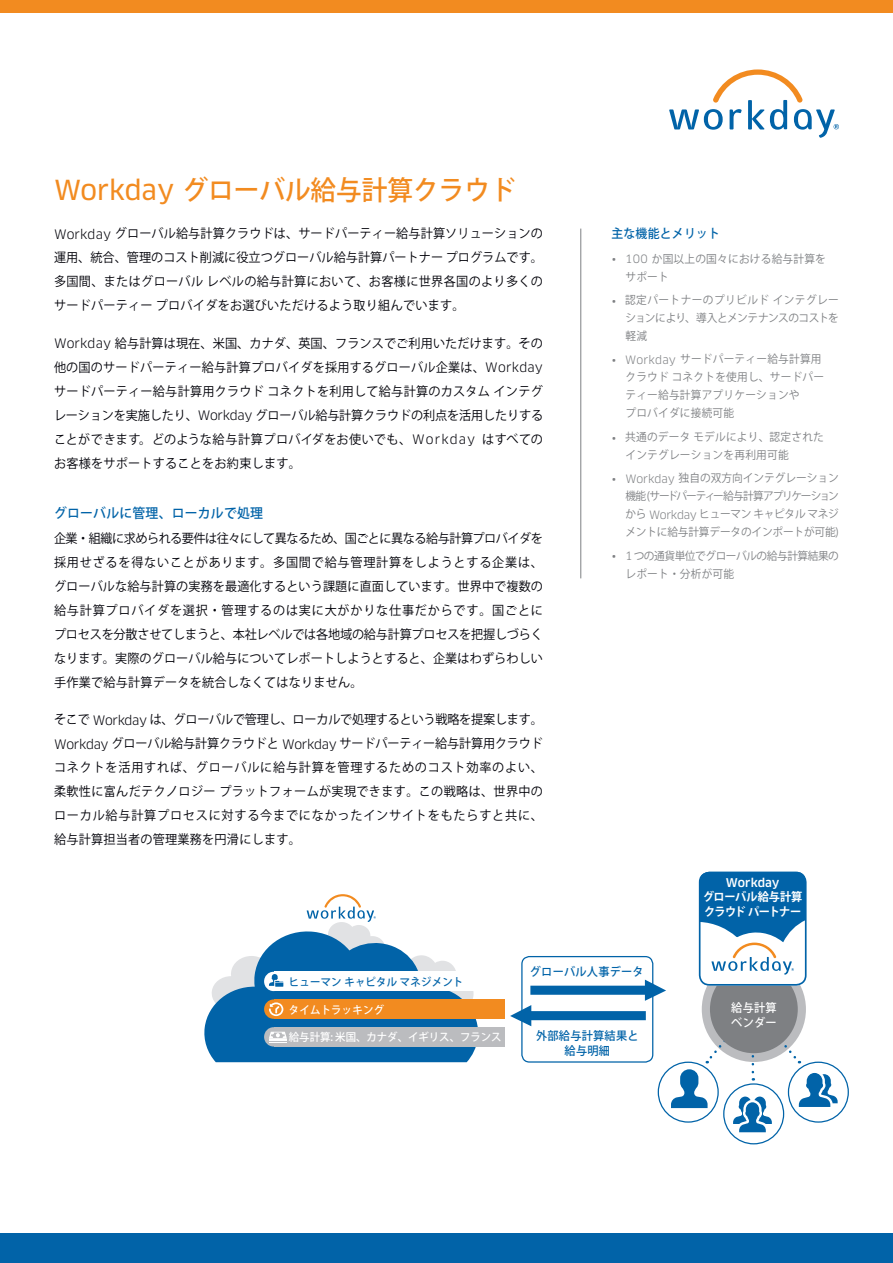
<style>
.page{position:relative;width:893px;height:1263px;background:#fff}
.page>*{position:absolute;margin:0;border:0;box-sizing:border-box;transform-origin:0 0}
.t1{font:500 27px "Koz Go Pro";color:#f28b20;scale:.95 1}
.Blue_Headings{font:500 13.5px "Koz Go Pro";letter-spacing:.02em;color:#0163a8;scale:.95 1}
.Body_Copy{font:12.75px/24px "Koz Go Pro";letter-spacing:.02em;color:#000008;text-align:justify;scale:.95 1}
.Body_Copy_Last_Parag{font:12.75px/24px "Koz Go Pro";letter-spacing:.02em;color:#000008;text-align:justify;scale:.95 1}
.Side_Bar_Headings{font:500 12.45px "Koz Go Pro";letter-spacing:.02em;color:#0163a8;scale:.95 1}
.Blue_Headings-2{font:700 11.85px/14.7px "Koz Go Pro";letter-spacing:-.035em;color:#fff;text-align:center;scale:.95 1}
.Blue_Headings-3{font:500 11.85px/15px "Koz Go Pro";letter-spacing:.02em;color:#0163a8;text-align:center;scale:.95 1}
.Blue_Headings-4{font:500 11.85px/15px "Koz Go Pro";letter-spacing:.02em;color:#fff;scale:.95 1}
.t2{font:11.25px/18px "Koz Go Pro";letter-spacing:.02em;color:#7e8083;scale:.95 1}
.t3{font:11.25px/18px "Koz Go Pro";letter-spacing:-.04em;color:#7e8083;scale:.95 1}
.Blue_Headings-5{font:500 10.95px "Koz Go Pro";color:#fff;scale:.95 1}
.Blue_Headings-6{font:500 10.95px "Koz Go Pro";letter-spacing:.02em;color:#0163a8;scale:.95 1}
.Blue_Headings-7{font:500 10.95px "Koz Go Pro";letter-spacing:.02em;color:#fff;scale:.95 1}
.s1{font-family:"Clan OT News";font-weight:400}
.s2{font-family:"Clan OT"}
.s3{font-family:"Clan OT";font-weight:500}
</style>
<div class="page">
<svg style="left:669px;top:69px;width:170px;height:69px"></svg>
<div style="left:0;top:1233px;width:893px;height:30px;background:#0163a8"></div>
<div style="left:0;top:0;width:893px;height:13px;background:#f28b20"></div>
<div style="left:521px;top:956px;width:132px;height:106px;border:1px solid #0163a8;border-radius:8px"></div>
<svg style="left:510px;top:979px;width:156px;height:47px"></svg>
<div style="left:702px;top:956px;width:104px;height:106px;background:#bbbcbf;border-radius:50%"></div>
<svg style="left:671px;top:1069px;width:37px;height:39px"></svg>
<svg style="left:799px;top:1073px;width:39px;height:34px"></svg>
<svg style="left:733px;top:1096px;width:39px;height:36px"></svg>
<div style="left:723px;top:1083px;width:61px;height:61px;border:1px solid #0163a8;border-radius:50%"></div>
<div style="left:788px;top:1061px;width:61px;height:62px;border:1px solid #0163a8;border-radius:50%"></div>
<div style="left:658px;top:1061px;width:61px;height:62px;border:1px solid #0163a8;border-radius:50%"></div>
<svg style="left:776px;top:1034px;width:24px;height:29px"></svg>
<svg style="left:705px;top:1035px;width:24px;height:28px"></svg>
<svg style="left:752px;top:1053px;width:2px;height:27px"></svg>
<div style="left:710px;top:965px;width:88px;height:88px;background:#7e8083;border-radius:50%"></div>
<div style="left:700px;top:872px;width:106px;height:112px;background:#0163a8;border-radius:10px"></div>
<svg style="left:699px;top:921px;width:105px;height:65px"></svg>
<div style="left:699px;top:872px;width:108px;height:114px;border:2px solid #0163a8;border-radius:10px"></div>
<div style="left:275px;top:999px;width:230px;height:20px;background:#f28b20"></div>
<div style="left:275px;top:1027px;width:230px;height:19px;background:#bbbcbf"></div>
<svg style="left:204px;top:894px;width:277px;height:168px"></svg>
<hr style="left:580px;top:229px;width:1px;height:349px;background:#7e8083">
<p class="t1" style="left:54px;top:172px;width:488px"><span class="s1">Workday</span> グローバル給与計算クラウド</p>
<p class="Body_Copy" style="left:54px;top:222px;width:516px"><span class="s2">Workday</span> グローバル給与計算クラウドは、サードパーティー給与計算ソリューションの運用、統合、管理のコスト削減に役立つグローバル給与計算パートナー プログラムです。多国間、またはグローバル レベルの給与計算において、お客様に世界各国のより多くのサードパーティー プロバイダをお選びいただけるよう取り組んでいます。</p>
<p class="Body_Copy_Last_Parag" style="left:54px;top:331px;width:516px"><span class="s2">Workday</span> 給与計算は現在、米国、カナダ、英国、フランスでご利用いただけます。その他の国のサードパーティー給与計算プロバイダを採用するグローバル企業は、<span class="s2">Workday</span>サードパーティー給与計算用クラウド コネクトを利用して給与計算のカスタム インテグレーションを実施したり、<span class="s2">Workday</span> グローバル給与計算クラウドの利点を活用したりすることができます。どのような給与計算プロバイダをお使いでも、<span class="s2">Workday</span> はすべてのお客様をサポートすることをお約束します。</p>
<p class="Blue_Headings" style="left:54px;top:504px;width:222px">グローバルに管理、ローカルで処理</p>
<p class="Body_Copy" style="left:54px;top:526px;width:516px">企業・組織に求められる要件は往々にして異なるため、国ごとに異なる給与計算プロバイダを採用せざるを得ないことがあります。多国間で給与管理計算をしようとする企業は、グローバルな給与計算の実務を最適化するという課題に直面しています。世界中で複数の給与計算プロバイダを選択・管理するのは実に大がかりな仕事だからです。国ごとにプロセスを分散させてしまうと、本社レベルでは各地域の給与計算プロセスを把握しづらくなります。実際のグローバル給与についてレポートしようとすると、企業はわずらわしい手作業で給与計算データを統合しなくてはなりません。</p>
<p class="Body_Copy" style="left:54px;top:708px;width:516px">そこで <span class="s2">Workday</span> は、グローバルで管理し、ローカルで処理するという戦略を提案します。<span class="s2">Workday</span> グローバル給与計算クラウドと <span class="s2">Workday</span> サードパーティー給与計算用クラウドコネクトを活用すれば、グローバルに給与計算を管理するためのコスト効率のよい、柔軟性に富んだテクノロジー プラットフォームが実現できます。この戦略は、世界中のローカル給与計算プロセスに対する今までになかったインサイトをもたらすと共に、給与計算担当者の管理業務を円滑にします。</p>
<p class="Side_Bar_Headings" style="left:611px;top:225px;width:116px">主な機能とメリット</p>
<p class="t2" style="left:625px;top:250px;width:213px;text-indent:-14px"><span class="s2">• 100</span> か国以上の国々における給与計算をサポート</p>
<p class="t2" style="left:625px;top:291px;width:226px;text-align:justify;text-indent:-14px"><span class="s2">•</span> 認定パートナーのプリビルド インテグレーションにより、導入とメンテナンスのコストを軽減</p>
<p class="t2" style="left:625px;top:351px;width:211px;text-indent:-14px"><span class="s2">• Workday</span> サードパーティー給与計算用クラウド コネクトを使用し、サードパーティー給与計算アプリケーションや<br>プロバイダに接続可能</p>
<p class="t2" style="left:625px;top:428px;width:210px;text-indent:-14px"><span class="s2">•</span> 共通のデータ モデルにより、認定されたインテグレーションを再利用可能</p>
<p class="t2" style="left:625px;top:469px;width:226px;text-align:justify;text-indent:-14px"><span class="s2">• Workday</span> 独自の双方向インテグレーション機能 (サードパーティー給与計算アプリケーションから <span class="s2">Workday</span> ヒューマン キャピタル マネジメントに給与計算データのインポートが可能)</p>
<p class="t3" style="left:625px;top:547px;width:226px;text-indent:-14px"><span class="s2">• 1</span> つの通貨単位でグローバルの給与計算結果のレポート・分析が可能</p>
<p class="Blue_Headings-2" style="left:703px;top:876px;width:106px"><span class="s3">Workday<br></span>グローバル給与計算クラウド パートナー</p>
<p class="Blue_Headings-6" style="left:289px;top:975px;width:185px">ヒューマン キャピタル マネジメント</p>
<p class="Blue_Headings-7" style="left:289px;top:1003px;width:102px">タイムトラッキング</p>
<p class="Blue_Headings-5" style="left:289px;top:1030px;width:225px">給与計算: 米国、カナダ、イギリス、フランス</p>
<p class="Blue_Headings-3" style="left:530px;top:964px;width:121px">グローバル人事データ</p>
<p class="Blue_Headings-3" style="left:536px;top:1028px;width:109px">外部給与計算結果と給与明細</p>
<p class="Blue_Headings-4" style="left:731px;top:1001px;width:49px">給与計算ベンダー</p>
</div>
